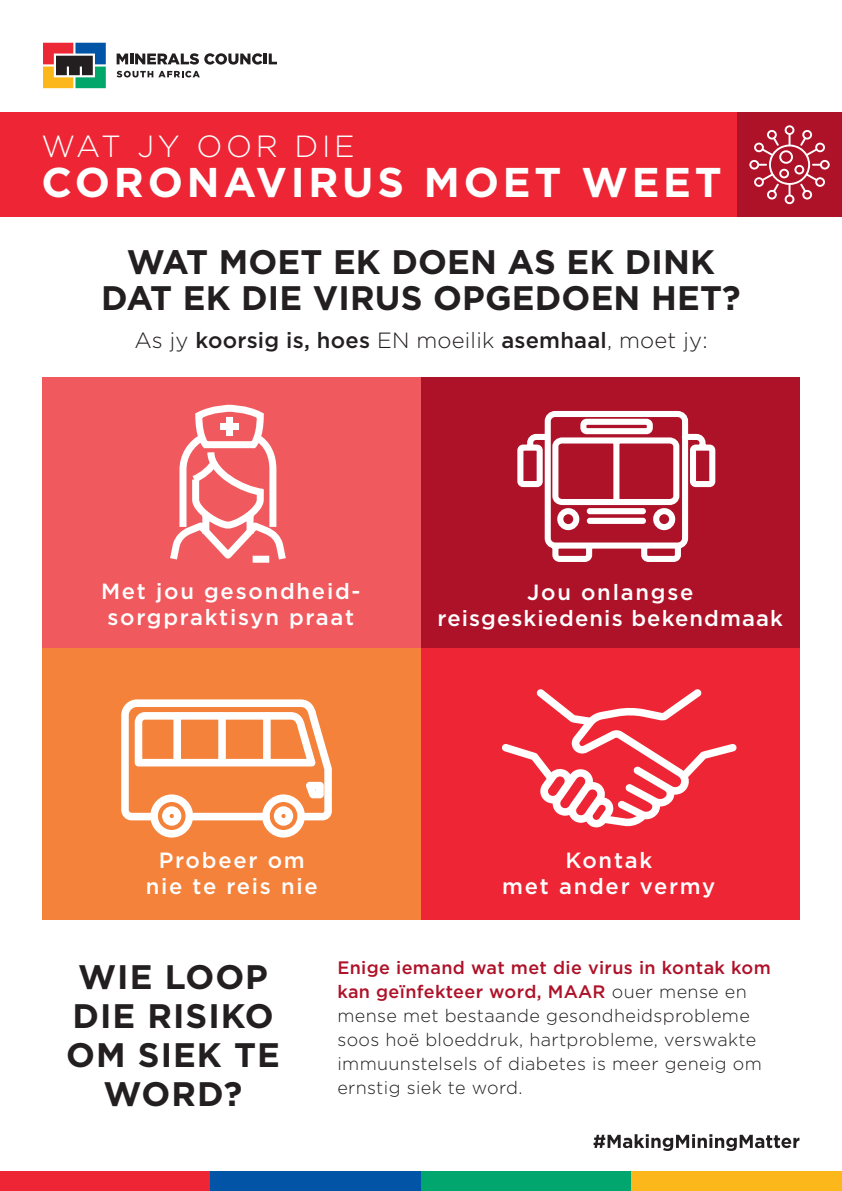
<style>
.page{position:relative;width:842px;height:1191px;background:#fff}
.page>*{position:absolute;margin:0;border:0;box-sizing:border-box;transform-origin:0 0}
.Body_copy_2019{font:700 41.6px "Gotham";letter-spacing:.09em;color:#fff}
.Body_copy_2019-2{font:700 34px/36px "Gotham";letter-spacing:.005em;color:#231f20;text-align:center}
.Body_copy_2019-3{font:700 34px/39px "Gotham";letter-spacing:.03em;color:#231f20;text-align:center}
.Body_copy_2019-4{font:300 30.6px "Gotham";letter-spacing:.12em;color:#fff}
.Body_copy_2019-5{font:500 22px/26px "Gotham";letter-spacing:.08em;color:#fff;text-align:center}
.Body_copy_2019-6{font:500 22px "Gotham";letter-spacing:.01em;color:#231f20}
.Body_copy_2019-7{font:500 22px/26px "Gotham";letter-spacing:.05em;color:#fff;text-align:center}
.Body_copy_2019-8{font:300 18px/24px "Gotham";letter-spacing:.02em;color:#231f20}
.s1{font-weight:300}
.s2{font-weight:500;color:#ae1229}
</style>
<div class="page">
<svg style="left:43px;top:43px;width:63px;height:45px;background:#787462"></svg>
<svg style="left:117px;top:53px;width:160px;height:12px"></svg>
<svg style="left:117px;top:71px;width:83px;height:6px"></svg>
<div style="left:0;top:112px;width:842px;height:105px;background:#ee2534"></div>
<div style="left:737px;top:112px;width:105px;height:105px;background:#ae1229"></div>
<svg style="left:749px;top:125px;width:81px;height:79px"></svg>
<svg style="left:593px;top:1134px;width:206px;height:17px"></svg>
<div style="left:0;top:1171px;width:210px;height:20px;background:#ee2534"></div>
<div style="left:211px;top:1171px;width:210px;height:20px;background:#0154a6"></div>
<div style="left:421px;top:1171px;width:211px;height:20px;background:#00a66e"></div>
<div style="left:632px;top:1171px;width:210px;height:20px;background:#fcb81b"></div>
<div style="left:43px;top:377px;width:378px;height:271px;background:#f05a5e"></div>
<div style="left:43px;top:648px;width:378px;height:272px;background:#f4823b"></div>
<div style="left:421px;top:377px;width:378px;height:271px;background:#ae1229"></div>
<div style="left:421px;top:648px;width:378px;height:272px;background:#ee2534"></div>
<svg style="left:170px;top:404px;width:116px;height:159px"></svg>
<svg style="left:121px;top:699px;width:211px;height:139px"></svg>
<div style="left:264px;top:713px;width:6px;height:52px;background:#fff;border-radius:3px"></div>
<div style="left:263px;top:712px;width:8px;height:54px;border:2px solid #fff;border-radius:3px"></div>
<div style="left:219px;top:713px;width:6px;height:52px;background:#fff;border-radius:3px"></div>
<div style="left:218px;top:712px;width:8px;height:54px;border:2px solid #fff;border-radius:3px"></div>
<div style="left:174px;top:713px;width:6px;height:52px;background:#fff;border-radius:3px"></div>
<div style="left:173px;top:712px;width:8px;height:54px;border:2px solid #fff;border-radius:3px"></div>
<svg style="left:517px;top:411px;width:199px;height:151px"></svg>
<svg style="left:502px;top:689px;width:235px;height:138px"></svg>
<p class="Body_copy_2019-4" style="left:41px;top:127px;width:315px">WAT JY OOR DIE</p>
<p class="Body_copy_2019" style="left:41px;top:158px;width:682px">CORONAVIRUS MOET WEET</p>
<p class="Body_copy_2019-2" style="left:101px;top:243px;width:641px">WAT MOET EK DOEN AS EK DINK<br>DAT EK DIE VIRUS OPGEDOEN HET?</p>
<p class="Body_copy_2019-6" style="left:134px;top:326px;width:575px"><span class="s1">As jy</span> koorsig is, hoes <span class="s1">EN moeilik</span> asemhaal<span class="s1">, moet jy:</span></p>
<p class="Body_copy_2019-5" style="left:101px;top:578px;width:261px;text-align:left">Met jou gesondheid&shy;sorgpraktisyn praat</p>
<p class="Body_copy_2019-7" style="left:438px;top:578px;width:347px">Jou onlangse reisgeskiedenis bekendmaak</p>
<p class="Body_copy_2019-5" style="left:146px;top:847px;width:174px">Probeer om nie te reis nie</p>
<p class="Body_copy_2019-5" style="left:502px;top:847px;width:215px">Kontak<br>met ander vermy</p>
<p class="Body_copy_2019-3" style="left:66px;top:956px;width:215px">WIE LOOP<br>DIE RISIKO<br>OM SIEK TE<br>WORD?</p>
<p class="Body_copy_2019-8" style="left:337px;top:955px;width:435px"><span class="s2">Enige iemand wat met die virus in kontak kom kan geïnfekteer word, MAAR</span> ouer mense en mense met bestaande gesondheidsprobleme soos hoë bloeddruk, hartprobleme, verswakte immuunstelsels of diabetes is meer geneig om ernstig siek te word.</p>
</div>
